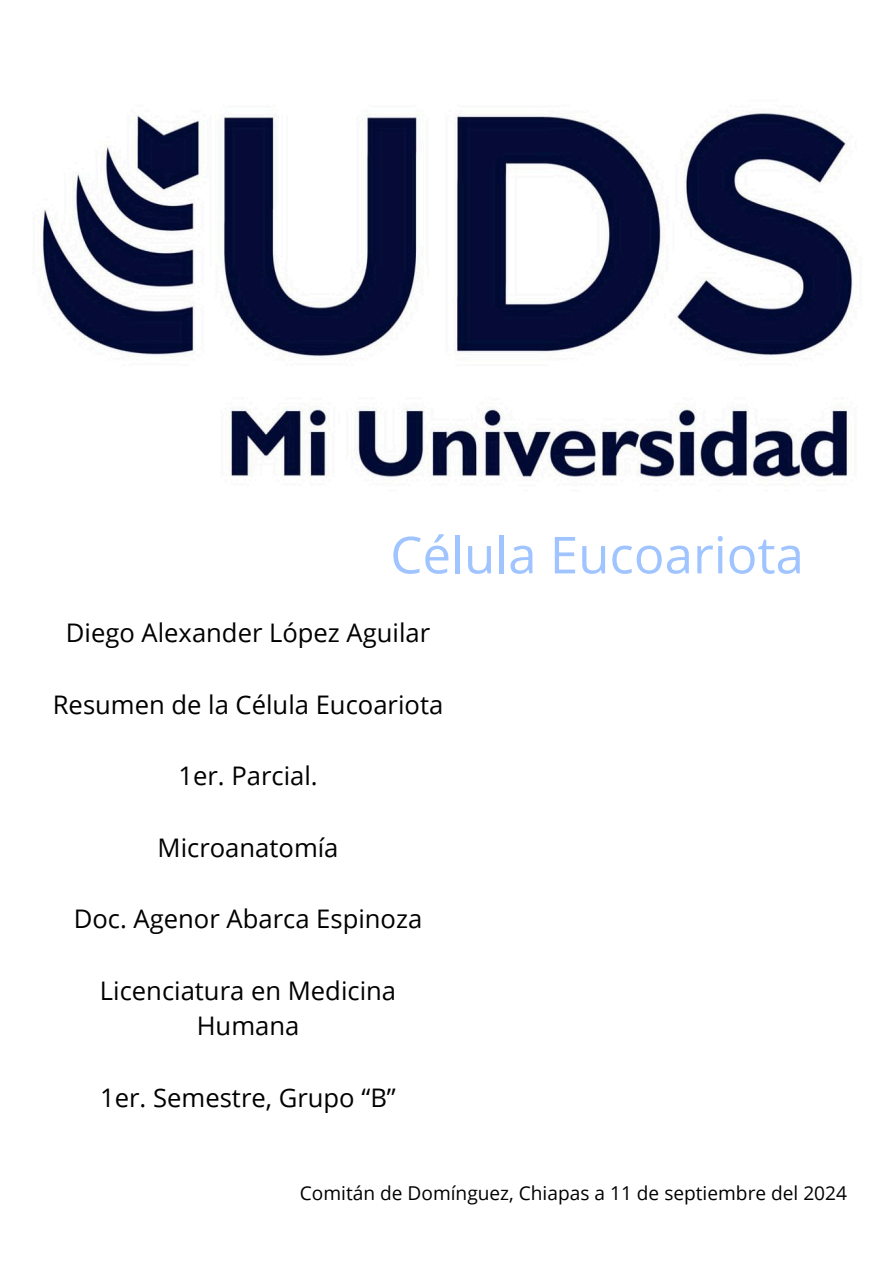
<style>
.page{position:relative;width:893px;height:1263px;background:#fff}
.page>*{position:absolute;margin:0;border:0;box-sizing:border-box;transform-origin:0 0}
.t1{font:51px "Open Sans";color:#a0c4ff}
.t2{font:25.58px/35.7px "Open Sans";color:#000;text-align:center}
.t3{font:19.12px "Open Sans";color:#000}
</style>
<div class="page">
<img style="left:41px;top:113px;width:812px;height:367px">
<p class="t1" style="left:390px;top:519px;width:415px">Célula Eucoariota</p>
<h1 class="t2" style="left:66px;top:614px;width:366px">Diego Alexander López Aguilar</h1>
<h2 class="t2" style="left:53px;top:686px;width:392px">Resumen de la Célula Eucoariota</h2>
<h2 class="t2" style="left:178px;top:757px;width:141px">1er. Parcial.</h2>
<h2 class="t2" style="left:157px;top:829px;width:182px">Microanatomía</h2>
<h2 class="t2" style="left:74px;top:900px;width:350px">Doc. Agenor Abarca Espinoza</h2>
<h2 class="t2" style="left:100px;top:972px;width:298px">Licenciatura en Medicina<br>Humana</h2>
<h2 class="t2" style="left:100px;top:1079px;width:297px">1er. Semestre, Grupo “B”</h2>
<h2 class="t3" style="left:300px;top:1179px;width:549px">Comitán de Domínguez, Chiapas a 11 de septiembre del 2024</h2>
</div>
